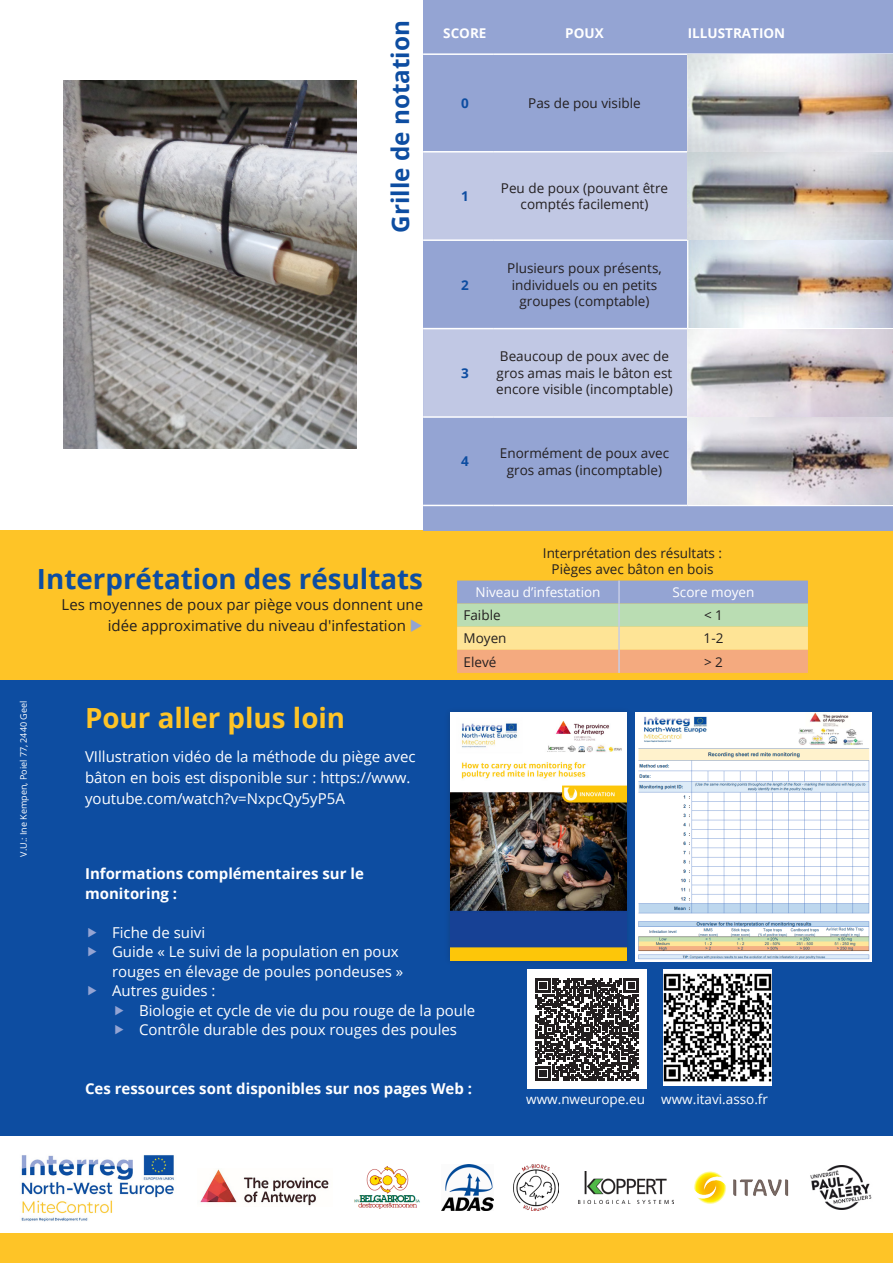
<style>
.page{position:relative;width:893px;height:1263px;background:#fff}
.page>*{position:absolute;margin:0;border:0;box-sizing:border-box;transform-origin:0 0}
.t1{font:700 27.75px "Open Sans";color:#0d4da1}
.t2{font:700 27.75px "Open Sans";color:#fec427}
.t3{font:700 24.3px "Open Sans";color:#0d4da1}
.t4{font:15px/19.5px "Open Sans";color:#fff}
.t5{font:700 15px/19.5px "Open Sans";color:#fff}
.t6{font:15px/21px "Open Sans";color:#231f20;text-align:right}
.t7{font:13.5px/16.5px "Open Sans";color:#231f20;text-align:center}
.t8{font:13.5px "Open Sans";color:#fff}
.t9{font:700 13.5px "Open Sans";color:#fff}
.t10{font:700 13.5px "Open Sans";color:#0d4da1}
.t11{font:9px "Open Sans";color:#fff}
.s1{color:#94a4d3}
</style>
<div class="page">
<div style="left:0;top:530px;width:893px;height:150px;background:#fec427"></div>
<div style="left:0;top:680px;width:893px;height:455px;background:#0d4da1"></div>
<div style="left:423px;top:0;width:470px;height:530px;background:#94a4d3"></div>
<img style="left:663px;top:969px;width:109px;height:116px">
<div style="left:527px;top:969px;width:120px;height:120px;background:#fff"></div>
<svg style="left:536px;top:978px;width:103px;height:103px"></svg>
<div style="left:0;top:1233px;width:893px;height:30px;background:#fec427"></div>
<img style="left:64px;top:81px;width:292px;height:368px">
<svg style="left:457px;top:580px;width:351px;height:93px;background:#d0c3a4"></svg>
<hr style="left:618px;top:580px;width:2px;height:24px;background:#c6cde7">
<hr style="left:618px;top:604px;width:2px;height:23px;background:#c6cde7">
<hr style="left:618px;top:627px;width:2px;height:23px;background:#c6cde7">
<hr style="left:618px;top:650px;width:2px;height:23px;background:#c6cde7">
<img style="left:442px;top:1165px;width:51px;height:45px">
<img style="left:354px;top:1166px;width:66px;height:43px">
<img style="left:200px;top:1169px;width:129px;height:37px">
<img style="left:694px;top:1171px;width:95px;height:33px">
<img style="left:578px;top:1172px;width:96px;height:31px">
<img style="left:513px;top:1165px;width:45px;height:45px">
<img style="left:810px;top:1165px;width:62px;height:45px">
<img style="left:21px;top:1155px;width:153px;height:67px">
<div style="left:445px;top:707px;width:187px;height:259px;background:#231f20;opacity:.25"></div>
<img style="left:451px;top:713px;width:175px;height:247px">
<img style="left:635px;top:713px;width:237px;height:248px">
<div style="left:423px;top:153px;width:265px;height:86px;background:#c1c8e4"></div>
<div style="left:423px;top:329px;width:265px;height:87px;background:#c1c8e4"></div>
<hr style="left:423px;top:53px;width:71px;height:2px;background:#fff">
<hr style="left:494px;top:53px;width:194px;height:2px;background:#fff">
<hr style="left:688px;top:53px;width:205px;height:2px;background:#fff">
<hr style="left:423px;top:151px;width:71px;height:2px;background:#fff">
<hr style="left:494px;top:151px;width:194px;height:2px;background:#fff">
<hr style="left:688px;top:151px;width:205px;height:2px;background:#fff">
<hr style="left:423px;top:239px;width:71px;height:2px;background:#fff">
<hr style="left:494px;top:239px;width:194px;height:2px;background:#fff">
<hr style="left:688px;top:239px;width:205px;height:2px;background:#fff">
<hr style="left:423px;top:328px;width:71px;height:1px;background:#fff">
<hr style="left:494px;top:328px;width:194px;height:1px;background:#fff">
<hr style="left:423px;top:416px;width:71px;height:2px;background:#fff">
<hr style="left:494px;top:416px;width:194px;height:2px;background:#fff">
<hr style="left:688px;top:416px;width:205px;height:2px;background:#fff">
<hr style="left:423px;top:505px;width:71px;height:1px;background:#fff">
<hr style="left:494px;top:505px;width:194px;height:1px;background:#fff">
<hr style="left:688px;top:505px;width:205px;height:1px;background:#fff">
<img style="left:688px;top:55px;width:205px;height:96px">
<img style="left:688px;top:153px;width:205px;height:86px">
<img style="left:688px;top:241px;width:205px;height:175px">
<img style="left:688px;top:418px;width:205px;height:87px">
<h2 class="t3" style="left:383px;top:233px;width:214px;rotate:-90deg">Grille de notation</h2>
<p class="t9" style="left:443px;top:23px;width:45px">SCORE</p>
<p class="t9" style="left:565px;top:23px;width:40px">POUX</p>
<p class="t9" style="left:688px;top:23px;width:99px">ILLUSTRATION</p>
<p class="t10" style="left:461px;top:94px;width:9px">0</p>
<p class="t7" style="left:528px;top:95px;width:114px">Pas de pou visible</p>
<p class="t10" style="left:461px;top:187px;width:9px">1</p>
<p class="t7" style="left:501px;top:179px;width:169px">Peu de poux (pouvant être comptés facilement)</p>
<p class="t10" style="left:461px;top:275px;width:9px">2</p>
<p class="t10" style="left:461px;top:364px;width:9px">3</p>
<p class="t7" style="left:507px;top:260px;width:156px">Plusieurs poux présents, individuels ou en petits groupes (comptable)</p>
<p class="t7" style="left:496px;top:348px;width:178px;text-align:left">Beaucoup de poux avec de gros amas mais le bâton est encore visible (incomptable)</p>
<p class="t10" style="left:461px;top:452px;width:9px">4</p>
<p class="t7" style="left:500px;top:445px;width:171px">Enormément de poux avec gros amas (incomptable)</p>
<h1 class="t1" style="left:37px;top:560px;width:388px">Interprétation des résultats</h1>
<p class="t6" style="left:62px;top:594px;width:363px">Les moyennes de poux par piège vous donnent une idée approximative du niveau d'infestation <span class="s1">◆</span></p>
<p class="t7" style="left:543px;top:544px;width:181px">Interprétation des résultats :<br>Pièges avec bâton en bois</p>
<p class="t8" style="left:476px;top:583px;width:126px">Niveau d’infestation</p>
<p class="t8" style="left:672px;top:583px;width:83px">Score moyen</p>
<p class="t7" style="left:463px;top:607px;width:39px">Faible</p>
<p class="t7" style="left:704px;top:607px;width:20px">&lt; 1</p>
<p class="t7" style="left:463px;top:630px;width:45px">Moyen</p>
<p class="t7" style="left:704px;top:630px;width:21px">1-2</p>
<p class="t7" style="left:463px;top:653px;width:34px">Elevé</p>
<p class="t7" style="left:704px;top:653px;width:20px">&gt; 2</p>
<p class="t11" style="left:17px;top:857px;width:157px;rotate:-90deg">V.U.: Ine Kempen, Poiel 77, 2440 Geel</p>
<h1 class="t2" style="left:85px;top:698px;width:262px">Pour aller plus loin</h1>
<p class="t4" style="left:85px;top:746px;width:332px;line-height:21px">VIllustration vidéo de la méthode du piège avec bâton en bois est disponible sur : https://www. youtube.com/watch?v=NxpcQy5yP5A</p>
<p class="t5" style="left:85px;top:863px;width:280px">Informations complémentaires sur le monitoring :</p>
<p class="t4" style="left:112px;top:922px;width:293px">Fiche de suivi<br>Guide « Le suivi de la population en poux rouges en élevage de poules pondeuses »<br>Autres guides :</p>
<p class="t4" style="left:139px;top:1000px;width:338px">Biologie et cycle de vie du pou rouge de la poule<br>Contrôle durable des poux rouges des poules</p>
<p class="t5" style="left:85px;top:1078px;width:389px">Ces ressources sont disponibles sur nos pages Web :</p>
<p class="t8" style="left:526px;top:1090px;width:243px">www.nweurope.eu www.itavi.asso.fr</p>
</div>
